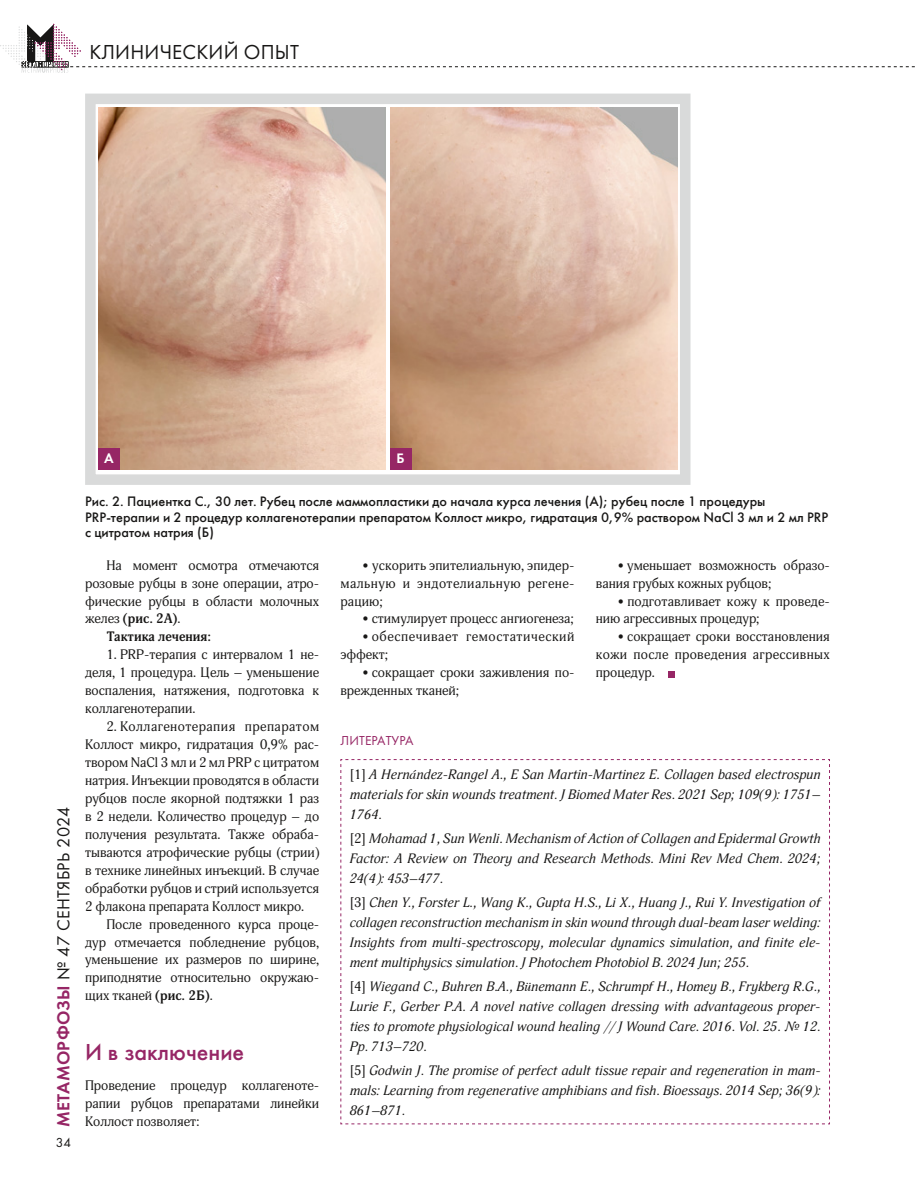
<style>
.page{position:relative;width:915px;height:1191px;background:#fff}
.page>*{position:absolute;margin:0;border:0;box-sizing:border-box;transform-origin:0 0}
.t1{font:500 24px "Futura";color:#962665}
.t2{font:21px "Futura";letter-spacing:.01em;color:#181716}
.t3{font:18px "Futura";letter-spacing:.01em;color:#181716}
.t4{font:500 14.25px/15.8px "Futura";color:#181716}
.t5{font:14.25px "Futura Demi";color:#fff}
.t6{font:13.5px/18px "Adonis";color:#181716;text-align:justify}
.t7{font:italic 13.5px/20px "Adonis";color:#181716;text-align:justify}
.t8{font:13.5px/18px "Adonis";letter-spacing:.045em;color:#181716}
.t9{font:700 13.5px "Adonis";color:#181716}
.t10{font:13.5px "Futura";letter-spacing:.01em;color:#962665}
.t11{font:13.5px "Futura";color:#181716}
.s1{font-family:"Futura Demi";color:#962665}
.s2{font-weight:400}
.s3{font-weight:700}
.s4{font-style:normal}
.s5{font-family:"Times"}
</style>
<div class="page">
<svg style="left:668px;top:671px;width:6px;height:6px"></svg>
<svg style="left:340px;top:759px;width:490px;height:365px"></svg>
<div style="left:85px;top:94px;width:605px;height:391px;border:10px solid #d9dada"></div>
<img style="left:98px;top:107px;width:288px;height:362px">
<img style="left:390px;top:107px;width:287px;height:362px">
<div style="left:98px;top:448px;width:21px;height:21px;background:#962665"></div>
<div style="left:390px;top:448px;width:21px;height:21px;background:#962665"></div>
<svg style="left:0;top:24px;width:914px;height:49px"></svg>
<h2 class="t2" style="left:89px;top:39px;width:211px">КЛИНИЧЕСКИЙ ОПЫТ</h2>
<h3 class="t3" style="left:53px;top:1127px;width:322px;rotate:-90deg"><span class="s1">МЕТАМОРФОЗЫ</span> № 47 СЕНТЯБРЬ 2024</h3>
<p class="t11" style="left:56px;top:1134px;width:17px">34</p>
<p class="t5" style="left:104px;top:449px;width:11px">А</p>
<p class="t5" style="left:396px;top:449px;width:10px">Б</p>
<p class="t4" style="left:85px;top:493px;width:744px">Рис. 2. Пациентка С., 30 лет. Рубец после маммопластики до начала курса лечения (А); рубец после 1 процедуры<br>PRP-терапии и 2 процедур коллагенотерапии препаратом Коллост микро, гидратация 0,9% раствором NaCl 3 мл и 2 мл PRP с цитратом натрия (Б)</p>
<p class="t6" style="left:106px;top:556px;width:214px">На момент осмотра отмечаются</p>
<p class="t6" style="left:85px;top:574px;width:235px">розовые рубцы в зоне операции, атро-</p>
<p class="t6" style="left:85px;top:592px;width:235px">фические рубцы в области молочных</p>
<p class="t9" style="left:85px;top:611px;width:97px"><span class="s2">желез</span> (рис. 2А)<span class="s2">.</span></p>
<p class="t9" style="left:106px;top:629px;width:106px">Тактика лечения:</p>
<p class="t6" style="left:85px;top:646px;width:235px;text-indent:21px">1. PRP-терапия с интервалом 1 не&shy;деля, 1 процедура. Цель – уменьшение воспаления, натяжения, подготовка к коллагенотерапии.</p>
<p class="t6" style="left:85px;top:717px;width:235px;text-indent:21px">2. Коллагенотерапия препаратом Коллост микро, гидратация 0,9% рас&shy;твором NaCl 3 мл и 2 мл PRP с цитратом натрия. Инъекции проводятся в области рубцов после якорной подтяжки 1 раз в 2 недели. Количество процедур – до получения результата. Также обраба&shy;тываются атрофические рубцы (стрии) в технике линейных инъекций. В случае обработки рубцов и стрий используется 2 флакона препарата Коллост микро.</p>
<p class="t6" style="left:85px;top:915px;width:235px;text-indent:21px">После проведенного курса проце&shy;дур отмечается побледнение рубцов, уменьшение их размеров по ширине, приподнятие относительно окружаю&shy;щих тканей <span class="s3">(рис. 2Б)</span>.</p>
<h1 class="t1" style="left:85px;top:1037px;width:161px">И в заключение</h1>
<p class="t6" style="left:85px;top:1076px;width:235px">Проведение процедур коллагеноте&shy;рапии рубцов препаратами линейки Коллост позволяет:</p>
<p class="t6" style="left:340px;top:556px;width:235px;text-indent:21px">• ускорить эпителиальную, эпидер&shy;мальную и эндотелиальную регене&shy;рацию;</p>
<p class="t6" style="left:361px;top:610px;width:214px">• стимулирует процесс ангиогенеза;</p>
<p class="t8" style="left:340px;top:628px;width:235px;text-indent:21px">• обеспечивает гемостатический эффект;</p>
<p class="t6" style="left:340px;top:664px;width:235px;text-indent:21px">• сокращает сроки заживления по&shy;врежденных тканей;</p>
<p class="t6" style="left:595px;top:556px;width:235px;text-indent:21px">• уменьшает возможность образо&shy;вания грубых кожных рубцов;</p>
<p class="t6" style="left:595px;top:592px;width:235px;text-indent:21px">• подготавливает кожу к проведе&shy;нию агрессивных процедур;</p>
<p class="t6" style="left:595px;top:628px;width:235px;text-indent:21px">• сокращает сроки восстановления кожи после проведения агрессивных процедур.</p>
<p class="t10" style="left:340px;top:732px;width:74px">ЛИТЕРАТУРА</p>
<p class="t7" style="left:349px;top:764px;width:472px"><span class="s4">[1]</span> A Hern<span class="s5">á</span>ndez-Rangel А., E San Martin-Martinez Е. Collagen based electrospun materials for skin wounds treatment. J Biomed Mater Res. 2021 Sep; 109(9): 1751– 1764.</p>
<p class="t7" style="left:349px;top:828px;width:472px"><span class="s4">[2]</span> Mohamad 1, Sun Wenli. Mechanism of Action of Collagen and Epidermal Growth Factor: A Review on Theory and Research Methods. Mini Rev Med Chem. 2024; 24(4): 453–477.</p>
<p class="t7" style="left:349px;top:892px;width:472px"><span class="s4">[3]</span> Chen Y., Forster L., Wang K., Gupta H.S., Li X., Huang J., Rui Y. Investigation of collagen reconstruction mechanism in skin wound through dual-beam laser welding:<br>Insights from multi-spectroscopy, molecular dynamics simulation, and finite ele&shy;ment multiphysics simulation. J Photochem Photobiol B. 2024 Jun; 255.</p>
<p class="t7" style="left:349px;top:976px;width:472px"><span class="s4">[4]</span> Wiegand C., Buhren B.A., B<span class="s5">ü</span>nemann E., Schrumpf H., Homey B., Frykberg R.G., Lurie F., Gerber P.A. A novel native collagen dressing with advantageous proper&shy;ties to promote physiological wound healing // J Wound Care. 2016. Vol. 25. № 12.<br>Pp. 713–720.</p>
<p class="t7" style="left:349px;top:1060px;width:472px"><span class="s4">[5]</span> Godwin J. The promise of perfect adult tissue repair and regeneration in mam&shy;mals: Learning from regenerative amphibians and fish. Bioessays. 2014 Sep; 36(9):<br>861–871.</p>
</div>
